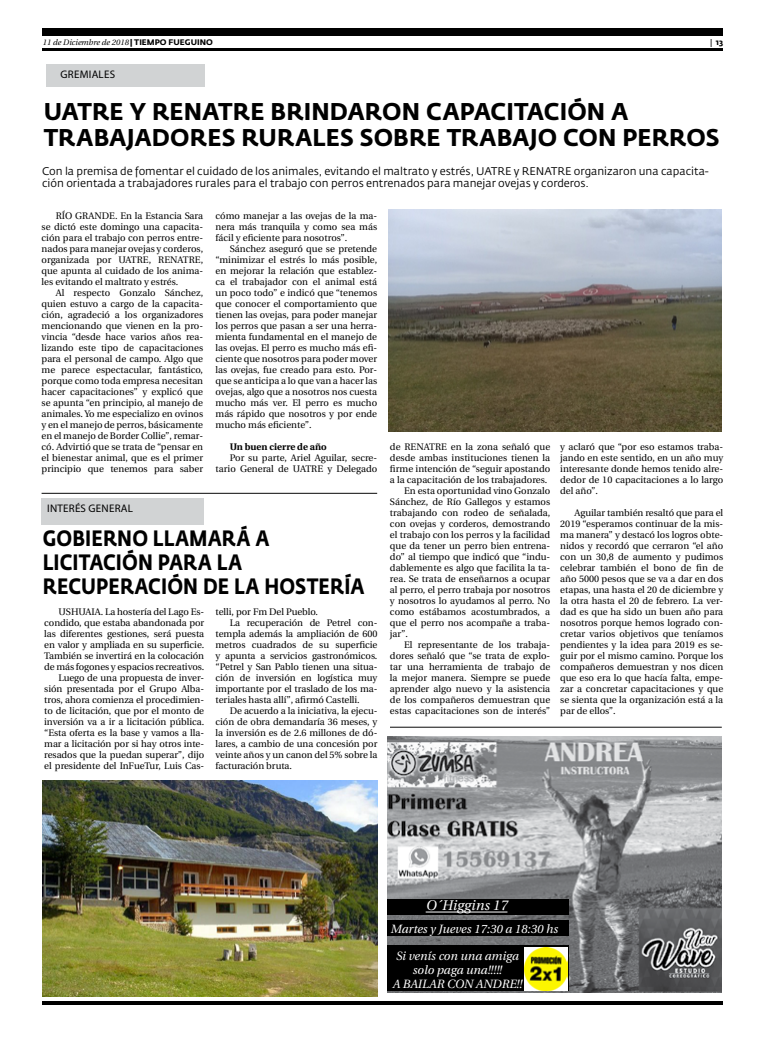
<style>
.page{position:relative;width:780px;height:1049px;background:#fff}
.page>*{position:absolute;margin:0;border:0;box-sizing:border-box;transform-origin:0 0}
.t1{font:700 24px/26px "Fedra Sans Pro";letter-spacing:.005em;color:#000;scale:.96 1}
.t2{font:700 22px/24px "Fedra Sans Pro";letter-spacing:.005em;color:#000;scale:.85 1}
.t3{font:italic 14px "Utopia";color:#fff}
.t4{font:italic 12px/14px "Utopia";color:#fff;text-align:center}
.t5{font:11px/12px "Fedra Sans Pro";color:#000}
.t6{font:11px "Myriad Pro";letter-spacing:.02em;color:#000}
.t7{font:9.5px/11px "Utopia";color:#000;text-align:justify}
.t8{font:700 9.5px "Utopia";color:#000}
.t9{font:italic 8px "Utopia";color:#000}
.t10{font:700 8px "Fedra Sans Pro";color:#000}
.s1{font-family:"Fedra Sans Pro";font-weight:700;font-style:normal}
.s2{font-family:"Utopia"}
</style>
<div class="page">
<hr style="left:43px;top:48px;width:680px;height:3px;background:#000">
<div style="left:43px;top:29px;width:680px;height:7px;background:#000"></div>
<hr style="left:43px;top:1001px;width:680px;height:4px;background:#000">
<div style="left:41px;top:498px;width:163px;height:26px;background:#d1d3d4"></div>
<img style="left:387px;top:736px;width:334px;height:256px">
<div style="left:387px;top:945px;width:181px;height:46px;background:#000"></div>
<div style="left:387px;top:920px;width:181px;height:16px;background:#000"></div>
<div style="left:387px;top:899px;width:182px;height:16px;background:#000"></div>
<hr style="left:425px;top:912px;width:82px;height:1px;background:#fff">
<img style="left:525px;top:948px;width:42px;height:42px">
<div style="left:46px;top:64px;width:159px;height:22px;background:#d1d3d4"></div>
<img style="left:388px;top:210px;width:333px;height:222px">
<hr style="left:390px;top:727px;width:331px;height:1px;background:#000">
<hr style="left:42px;top:493px;width:335px;height:1px;background:#000">
<img style="left:43px;top:781px;width:334px;height:215px">
<p class="t9" style="left:43px;top:38px;width:172px">11 de Diciembre de 2018 <span class="s1">| TIEMPO FUEGUINO</span></p>
<p class="t10" style="left:710px;top:37px;width:15px"><span class="s2">|</span> 13</p>
<p class="t6" style="left:61px;top:68px;width:56px">GREMIALES</p>
<h1 class="t1" style="left:44px;top:99px;width:705px">UATRE Y RENATRE BRINDARON CAPACITACIÓN A<br>TRABAJADORES RURALES SOBRE TRABAJO CON PERROS</h1>
<p class="t5" style="left:42px;top:165px;width:668px">Con la premisa de fomentar el cuidado de los animales, evitando el maltrato y estrés, UATRE y RENATRE organizaron una capacita&shy;ción orientada a trabajadores rurales para el trabajo con perros entrenados para manejar ovejas y corderos.</p>
<p class="t7" style="left:42px;top:211px;width:163px;text-indent:14px">RÍO GRANDE. En la Estancia Sara se dictó este domingo una capacita&shy;ción para el trabajo con perros entre&shy;nados para manejar ovejas y corderos, organizada por UATRE, RENATRE, que apunta al cuidado de los anima&shy;les evitando el maltrato y estrés.</p>
<p class="t7" style="left:42px;top:288px;width:163px;text-indent:14px">Al respecto Gonzalo Sánchez, quien estuvo a cargo de la capacita&shy;ción, agradeció a los organizadores mencionando que vienen en la pro&shy;vincia “desde hace varios años rea&shy;lizando este tipo de capacitaciones para el personal de campo. Algo que me parece espectacular, fantástico, porque como toda empresa necesitan hacer capacitaciones” y explicó que se apunta “en principio, al manejo de animales. Yo me especializo en ovinos y en el manejo de perros, básicamente en el manejo de Border Collie”, remar&shy;có. Advirtió que se trata de “pensar en el bienestar animal, que es el primer principio que tenemos para saber</p>
<p class="t7" style="left:215px;top:211px;width:163px">cómo manejar a las ovejas de la ma&shy;nera más tranquila y como sea más fácil y eficiente para nosotros”.</p>
<p class="t7" style="left:215px;top:244px;width:163px;text-indent:14px">Sánchez aseguró que se pretende “minimizar el estrés lo más posible, en mejorar la relación que establez&shy;ca el trabajador con el animal está un poco todo” e indicó que “tenemos que conocer el comportamiento que tienen las ovejas, para poder manejar los perros que pasan a ser una herra&shy;mienta fundamental en el manejo de las ovejas. El perro es mucho más efi&shy;ciente que nosotros para poder mover las ovejas, fue creado para esto. Por&shy;que se anticipa a lo que van a hacer las ovejas, algo que a nosotros nos cuesta mucho más ver. El perro es mucho más rápido que nosotros y por ende mucho más eficiente”.</p>
<p class="t8" style="left:230px;top:442px;width:98px">Un buen cierre de año</p>
<p class="t7" style="left:215px;top:453px;width:163px;text-align:right">Por su parte, Ariel Aguilar, secre&shy;tario General de UATRE y Delegado</p>
<p class="t7" style="left:560px;top:442px;width:164px">y aclaró que “por eso estamos traba&shy;jando en este sentido, en un año muy interesante donde hemos tenido alre&shy;dedor de 10 capacitaciones a lo largo del año”.</p>
<p class="t7" style="left:560px;top:508px;width:164px;text-indent:14px">Aguilar también resaltó que para el 2019 “esperamos continuar de la mis&shy;ma manera” y destacó los logros obte&shy;nidos y recordó que cerraron “el año con un 30,8 de aumento y pudimos celebrar también el bono de fin de año 5000 pesos que se va a dar en dos etapas, una hasta el 20 de diciembre y la otra hasta el 20 de febrero. La ver&shy;dad es que ha sido un buen año para nosotros porque hemos logrado con&shy;cretar varios objetivos que teníamos pendientes y la idea para 2019 es se&shy;guir por el mismo camino. Porque los compañeros demuestran y nos dicen que eso era lo que hacía falta, empe&shy;zar a concretar capacitaciones y que se sienta que la organización está a la par de ellos”.</p>
<p class="t7" style="left:390px;top:442px;width:162px">de RENATRE en la zona señaló que</p>
<p class="t7" style="left:390px;top:453px;width:162px">desde ambas instituciones tienen la</p>
<p class="t7" style="left:390px;top:464px;width:162px">firme intención de “seguir apostando</p>
<p class="t7" style="left:390px;top:475px;width:159px">a la capacitación de los trabajadores.</p>
<p class="t7" style="left:404px;top:486px;width:147px">En esta oportunidad vino Gonzalo</p>
<p class="t7" style="left:390px;top:497px;width:162px">Sánchez, de Río Gallegos y estamos</p>
<p class="t7" style="left:390px;top:508px;width:162px">trabajando con rodeo de señalada,</p>
<p class="t7" style="left:390px;top:519px;width:162px">con ovejas y corderos, demostrando</p>
<p class="t7" style="left:390px;top:530px;width:162px">el trabajo con los perros y la facilidad</p>
<p class="t7" style="left:390px;top:541px;width:162px">que da tener un perro bien entrena-</p>
<p class="t7" style="left:390px;top:552px;width:162px">do” al tiempo que indicó que “indu-</p>
<p class="t7" style="left:390px;top:563px;width:162px">dablemente es algo que facilita la ta-</p>
<p class="t7" style="left:390px;top:574px;width:162px">rea. Se trata de enseñarnos a ocupar</p>
<p class="t7" style="left:390px;top:585px;width:162px">al perro, el perro trabaja por nosotros</p>
<p class="t7" style="left:390px;top:596px;width:162px">y nosotros lo ayudamos al perro. No</p>
<p class="t7" style="left:390px;top:607px;width:162px">como estábamos acostumbrados, a</p>
<p class="t7" style="left:390px;top:618px;width:162px">que el perro nos acompañe a traba-</p>
<p class="t7" style="left:390px;top:629px;width:19px">jar”.</p>
<p class="t7" style="left:404px;top:640px;width:147px">El representante de los trabaja-</p>
<p class="t7" style="left:390px;top:651px;width:162px">dores señaló que “se trata de explo-</p>
<p class="t7" style="left:390px;top:662px;width:162px">tar una herramienta de trabajo de</p>
<p class="t7" style="left:390px;top:673px;width:162px">la mejor manera. Siempre se puede</p>
<p class="t7" style="left:390px;top:684px;width:162px">aprender algo nuevo y la asistencia</p>
<p class="t7" style="left:390px;top:695px;width:162px">de los compañeros demuestran que</p>
<p class="t7" style="left:390px;top:706px;width:162px">estas capacitaciones son de interés”</p>
<p class="t6" style="left:47px;top:502px;width:87px">INTERÉS GENERAL</p>
<h2 class="t2" style="left:43px;top:526px;width:380px">GOBIERNO LLAMARÁ A<br>LICITACIÓN PARA LA<br>RECUPERACIÓN DE LA HOSTERÍA</h2>
<p class="t7" style="left:215px;top:607px;width:104px">telli, por Fm Del Pueblo.</p>
<p class="t7" style="left:230px;top:618px;width:149px">La recuperación de Petrel con-</p>
<p class="t7" style="left:215px;top:629px;width:163px">templa además la ampliación de 600</p>
<p class="t7" style="left:215px;top:640px;width:163px">metros cuadrados de su superficie</p>
<p class="t7" style="left:215px;top:651px;width:163px">y apunta a servicios gastronómicos.</p>
<p class="t7" style="left:215px;top:662px;width:163px">“Petrel y San Pablo tienen una situa-</p>
<p class="t7" style="left:215px;top:673px;width:163px">ción de inversión en logística muy</p>
<p class="t7" style="left:215px;top:684px;width:163px">importante por el traslado de los ma-</p>
<p class="t7" style="left:215px;top:695px;width:146px">teriales hasta allí”, afirmó Castelli.</p>
<p class="t7" style="left:230px;top:706px;width:149px">De acuerdo a la iniciativa, la ejecu-</p>
<p class="t7" style="left:215px;top:717px;width:163px">ción de obra demandaría 36 meses, y</p>
<p class="t7" style="left:215px;top:728px;width:163px">la inversión es de 2.6 millones de dó-</p>
<p class="t7" style="left:215px;top:739px;width:163px">lares, a cambio de una concesión por</p>
<p class="t7" style="left:215px;top:750px;width:163px">veinte años y un canon del 5% sobre la</p>
<p class="t7" style="left:215px;top:761px;width:78px">facturación bruta.</p>
<p class="t7" style="left:44px;top:607px;width:161px;text-align:right">USHUAIA. La hostería del Lago Es&shy;condido, que estaba abandonada por las diferentes gestiones, será puesta en valor y ampliada en su superficie.<br>También se invertirá en la colocación de más fogones y espacios recreativos.<br>Luego de una propuesta de inver&shy;sión presentada por el Grupo Alba&shy;tros, ahora comienza el procedimien&shy;to de licitación, que por el monto de inversión va a ir a licitación pública. “Esta oferta es la base y vamos a lla&shy;mar a licitación por si hay otros inte&shy;resados que la puedan superar”, dijo el presidente del InFueTur, Luis Cas-</p>
<h3 class="t3" style="left:425px;top:898px;width:83px">O´Higgins 17</h3>
<p class="t4" style="left:390px;top:922px;width:169px">Martes y Jueves 17:30 a 18:30 hs</p>
<p class="t4" style="left:392px;top:949px;width:131px">Si venís con una amiga solo paga una!!!!!<br>A BAILAR CON ANDRE!!</p>
</div>
